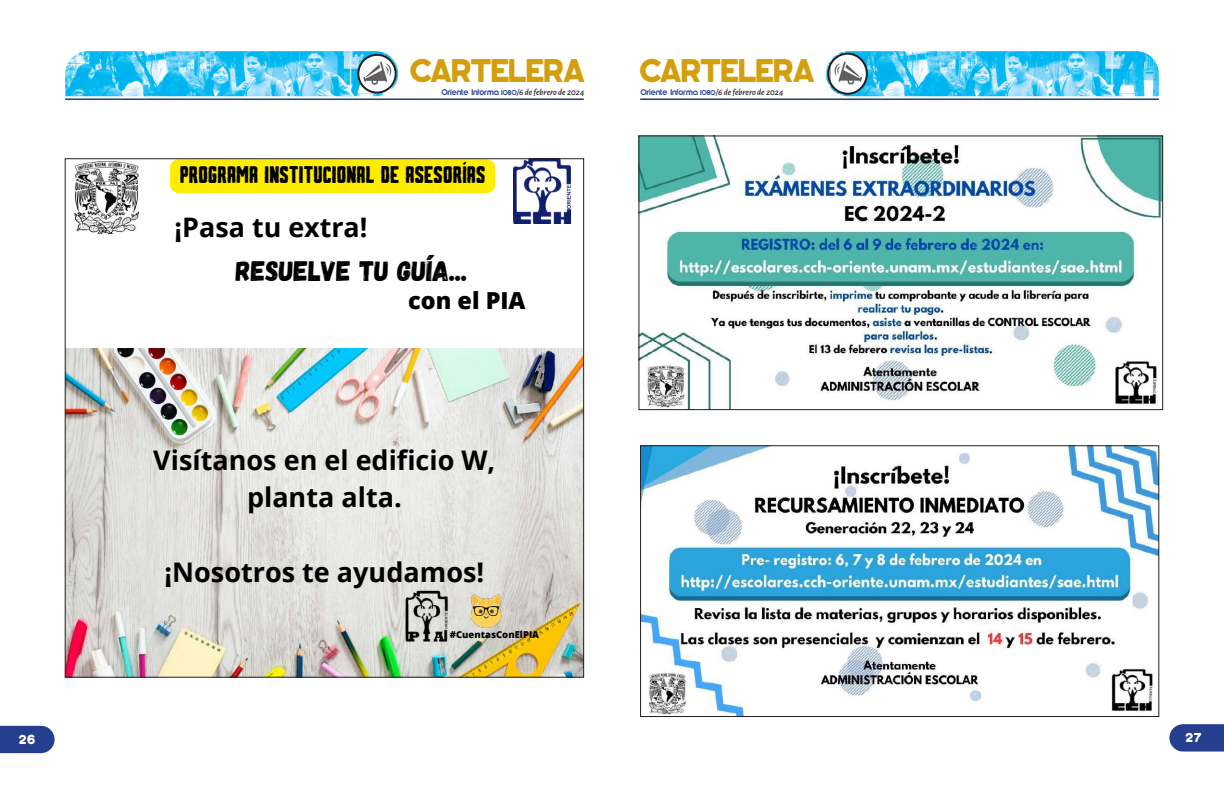
<style>
.page{position:relative;width:1224px;height:792px;background:#fff}
.page>*{position:absolute;margin:0;border:0;box-sizing:border-box;transform-origin:0 0}
.t1{font:34px "Geovano Sans";letter-spacing:-.06em;color:#d49f0c}
.t2{font:28.2px "Gagalin";color:#000}
.t3{font:700 27px/37.4px "Open Sans";color:#000;text-align:center}
.t4{font:700 26.9px "Open Sans";color:#000}
.t5{font:24.1px "Rogue";letter-spacing:.01em;color:#000}
.t6{font:800 23.4px "Open Sans";color:#000}
.t7{font:700 13px "Armavir 01";color:#fff}
.t8{font:800 9.5px "Open Sans";color:#000}
.t9{font:italic 500 9px "Alegreya Sans";color:#231f20}
.s1{font-family:"Brandish";font-weight:400;font-style:normal;font-size:7px;color:#253f8e}
.s2{font-family:"Brandish";font-weight:400;font-style:normal;font-size:6px;color:#253f8e}
</style>
<div class="page">
<svg style="left:0;top:726px;width:55px;height:27px"></svg>
<svg style="left:1169px;top:724px;width:55px;height:28px;background:#374e97"></svg>
<svg style="left:65px;top:99px;width:519px;height:1px"></svg>
<img style="left:65px;top:51px;width:333px;height:45px">
<img style="left:358px;top:55px;width:38px;height:38px">
<div style="left:357px;top:54px;width:40px;height:40px;border:2px solid #231f20;border-radius:50%"></div>
<svg style="left:640px;top:99px;width:519px;height:1px"></svg>
<img style="left:826px;top:51px;width:333px;height:45px">
<img style="left:828px;top:55px;width:39px;height:39px">
<div style="left:827px;top:53px;width:41px;height:42px;border:2px solid #231f20;border-radius:50%"></div>
<img style="left:640px;top:137px;width:521px;height:271px">
<div style="left:638px;top:135px;width:525px;height:275px;border:1px solid #231f20"></div>
<img style="left:642px;top:447px;width:515px;height:268px">
<div style="left:640px;top:445px;width:519px;height:272px;border:1px solid #231f20"></div>
<img style="left:75px;top:162px;width:63px;height:71px">
<img style="left:514px;top:160px;width:56px;height:64px">
<img style="left:67px;top:349px;width:515px;height:327px">
<div style="left:170px;top:160px;width:325px;height:33px;background:#ffed00"></div>
<img style="left:398px;top:588px;width:57px;height:56px">
<img style="left:470px;top:595px;width:32px;height:33px">
<img style="left:473px;top:607px;width:26px;height:8px">
<h1 class="t1" style="left:409px;top:51px;width:178px">CARTELERA</h1>
<p class="t9" style="left:441px;top:86px;width:145px"><span class="s1">Oriente Informa</span> <span class="s2">1080</span>/6 de febrero de 2024</p>
<h3 class="t5" style="left:180px;top:161px;width:307px">PROGRAMA INSTITUCIONAL DE ASESORÍAS</h3>
<h3 class="t4" style="left:175px;top:208px;width:194px">¡Pasa tu extra!</h3>
<h2 class="t2" style="left:236px;top:253px;width:233px">RESUELVE TU GUÍA...</h2>
<h3 class="t6" style="left:408px;top:283px;width:119px">con el PIA</h3>
<h3 class="t3" style="left:153px;top:440px;width:344px">Visítanos en el edificio W, planta alta.</h3>
<h3 class="t3" style="left:165px;top:553px;width:321px">¡Nosotros te ayudamos!</h3>
<p class="t8" style="left:450px;top:627px;width:91px">#CuentasConElPIA</p>
<h1 class="t1" style="left:639px;top:51px;width:178px">CARTELERA</h1>
<p class="t9" style="left:640px;top:86px;width:145px"><span class="s1">Oriente Informa</span> <span class="s2">1080</span>/6 de febrero de 2024</p>
<h3 class="t7" style="left:18px;top:732px;width:19px">26</h3>
<h3 class="t7" style="left:1185px;top:730px;width:18px">27</h3>
</div>
